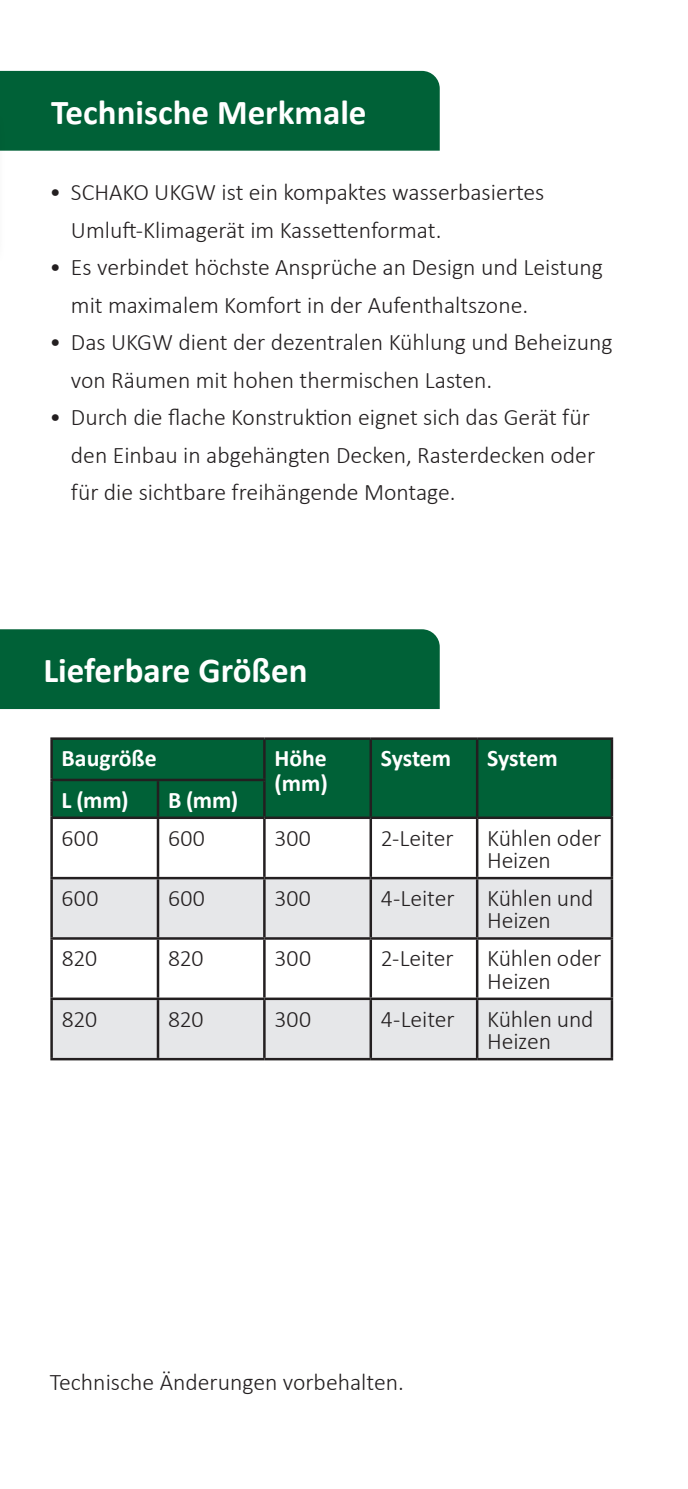
<style>
.page{position:relative;width:688px;height:1489px;background:#fff}
.page>*{position:absolute;margin:0;border:0;box-sizing:border-box;transform-origin:0 0}
.t1{font:700 35px "Calibri";color:#fff}
.t2{font:300 23.75px/37.5px "Calibri";color:#231f20}
.t3{font:700 23.75px/24.8px "Calibri";color:#fff}
</style>
<div class="page">
<div style="left:0;top:71px;width:439px;height:80px;background:#006137"></div>
<div style="left:0;top:629px;width:439px;height:80px;background:#006137"></div>
<div style="left:53px;top:740px;width:557px;height:76px;background:#006137"></div>
<div style="left:53px;top:781px;width:210px;height:35px;background:#006137"></div>
<svg style="left:53px;top:879px;width:557px;height:178px;fill:#e6e7e9"></svg>
<hr style="left:50px;top:737px;width:108px;height:3px;background:#231f20">
<hr style="left:50px;top:740px;width:3px;height:38px;background:#231f20">
<hr style="left:158px;top:737px;width:106px;height:3px;background:#231f20">
<hr style="left:264px;top:737px;width:106px;height:3px;background:#231f20">
<hr style="left:263px;top:740px;width:2px;height:38px;background:#231f20">
<hr style="left:370px;top:737px;width:107px;height:3px;background:#231f20">
<hr style="left:369px;top:740px;width:3px;height:40px;background:#231f20">
<hr style="left:477px;top:737px;width:136px;height:3px;background:#231f20">
<hr style="left:476px;top:740px;width:2px;height:40px;background:#231f20">
<hr style="left:610px;top:740px;width:3px;height:40px;background:#231f20">
<hr style="left:50px;top:778px;width:108px;height:3px;background:#231f20">
<hr style="left:50px;top:781px;width:3px;height:35px;background:#231f20">
<hr style="left:158px;top:778px;width:107px;height:3px;background:#231f20">
<hr style="left:157px;top:781px;width:2px;height:35px;background:#231f20">
<hr style="left:263px;top:781px;width:2px;height:35px;background:#231f20">
<hr style="left:369px;top:780px;width:3px;height:36px;background:#231f20">
<hr style="left:476px;top:780px;width:2px;height:36px;background:#231f20">
<hr style="left:610px;top:780px;width:3px;height:36px;background:#231f20">
<hr style="left:50px;top:816px;width:108px;height:3px;background:#231f20">
<hr style="left:50px;top:819px;width:3px;height:57px;background:#231f20">
<hr style="left:158px;top:816px;width:106px;height:3px;background:#231f20">
<hr style="left:157px;top:819px;width:2px;height:57px;background:#231f20">
<hr style="left:264px;top:816px;width:106px;height:3px;background:#231f20">
<hr style="left:263px;top:819px;width:2px;height:57px;background:#231f20">
<hr style="left:370px;top:816px;width:107px;height:3px;background:#231f20">
<hr style="left:369px;top:819px;width:3px;height:57px;background:#231f20">
<hr style="left:477px;top:816px;width:136px;height:3px;background:#231f20">
<hr style="left:476px;top:819px;width:2px;height:57px;background:#231f20">
<hr style="left:610px;top:819px;width:3px;height:57px;background:#231f20">
<hr style="left:50px;top:876px;width:108px;height:3px;background:#231f20">
<hr style="left:50px;top:879px;width:3px;height:58px;background:#231f20">
<hr style="left:158px;top:876px;width:106px;height:3px;background:#231f20">
<hr style="left:157px;top:879px;width:2px;height:58px;background:#231f20">
<hr style="left:264px;top:876px;width:106px;height:3px;background:#231f20">
<hr style="left:263px;top:879px;width:2px;height:58px;background:#231f20">
<hr style="left:370px;top:876px;width:107px;height:3px;background:#231f20">
<hr style="left:369px;top:879px;width:3px;height:58px;background:#231f20">
<hr style="left:477px;top:876px;width:136px;height:3px;background:#231f20">
<hr style="left:476px;top:879px;width:2px;height:58px;background:#231f20">
<hr style="left:610px;top:879px;width:3px;height:58px;background:#231f20">
<hr style="left:50px;top:937px;width:108px;height:2px;background:#231f20">
<hr style="left:50px;top:939px;width:3px;height:58px;background:#231f20">
<hr style="left:158px;top:937px;width:106px;height:2px;background:#231f20">
<hr style="left:157px;top:939px;width:2px;height:58px;background:#231f20">
<hr style="left:264px;top:937px;width:106px;height:2px;background:#231f20">
<hr style="left:263px;top:939px;width:2px;height:58px;background:#231f20">
<hr style="left:370px;top:937px;width:107px;height:2px;background:#231f20">
<hr style="left:369px;top:939px;width:3px;height:58px;background:#231f20">
<hr style="left:477px;top:937px;width:136px;height:2px;background:#231f20">
<hr style="left:476px;top:939px;width:2px;height:58px;background:#231f20">
<hr style="left:610px;top:939px;width:3px;height:58px;background:#231f20">
<hr style="left:50px;top:997px;width:108px;height:3px;background:#231f20">
<hr style="left:50px;top:1000px;width:3px;height:57px;background:#231f20">
<hr style="left:158px;top:997px;width:106px;height:3px;background:#231f20">
<hr style="left:157px;top:1000px;width:2px;height:57px;background:#231f20">
<hr style="left:264px;top:997px;width:106px;height:3px;background:#231f20">
<hr style="left:263px;top:1000px;width:2px;height:57px;background:#231f20">
<hr style="left:370px;top:997px;width:107px;height:3px;background:#231f20">
<hr style="left:369px;top:1000px;width:3px;height:57px;background:#231f20">
<hr style="left:477px;top:997px;width:136px;height:3px;background:#231f20">
<hr style="left:476px;top:1000px;width:2px;height:57px;background:#231f20">
<hr style="left:610px;top:1000px;width:3px;height:57px;background:#231f20">
<hr style="left:50px;top:1057px;width:108px;height:3px;background:#231f20">
<hr style="left:158px;top:1057px;width:106px;height:3px;background:#231f20">
<hr style="left:264px;top:1057px;width:106px;height:3px;background:#231f20">
<hr style="left:370px;top:1057px;width:107px;height:3px;background:#231f20">
<hr style="left:477px;top:1057px;width:136px;height:3px;background:#231f20">
<div style="left:0;top:108px;width:6px;height:161px;background:#231f20;opacity:.17"></div>
<h1 class="t1" style="left:51px;top:87px;width:317px">Technische Merkmale</h1>
<p class="t2" style="left:71px;top:173px;width:475px;text-indent:-21px">• SCHAKO UKGW ist ein kompaktes wasserbasiertes<br>Umluft-Klimagerät im Kassettenformat.</p>
<p class="t2" style="left:71px;top:248px;width:533px;text-indent:-21px">• Es verbindet höchste Ansprüche an Design und Leistung mit maximalem Komfort in der Aufenthaltszone.</p>
<p class="t2" style="left:71px;top:323px;width:543px;text-indent:-21px">• Das UKGW dient der dezentralen Kühlung und Beheizung von Räumen mit hohen thermischen Lasten.</p>
<p class="t2" style="left:71px;top:398px;width:525px;text-indent:-21px">• Durch die flache Konstruktion eignet sich das Gerät für den Einbau in abgehängten Decken, Rasterdecken oder für die sichtbare freihängende Montage.</p>
<h1 class="t1" style="left:43px;top:646px;width:265px">Lieferbare Größen</h1>
<p class="t3" style="left:62px;top:746px;width:97px">Baugröße</p>
<p class="t3" style="left:274px;top:746px;width:55px">Höhe (mm)</p>
<p class="t3" style="left:380px;top:746px;width:72px">System</p>
<p class="t3" style="left:487px;top:746px;width:72px">System</p>
<p class="t3" style="left:62px;top:787px;width:68px">L (mm)</p>
<p class="t3" style="left:168px;top:787px;width:72px">B (mm)</p>
<p class="t2" style="left:62px;top:818px;width:38px">600</p>
<p class="t2" style="left:168px;top:818px;width:38px">600</p>
<p class="t2" style="left:274px;top:818px;width:38px">300</p>
<p class="t2" style="left:381px;top:818px;width:74px">2-Leiter</p>
<p class="t2" style="left:487px;top:826px;width:115px;line-height:22.5px">Kühlen oder<br>Heizen</p>
<p class="t2" style="left:62px;top:879px;width:38px">600</p>
<p class="t2" style="left:168px;top:879px;width:38px">600</p>
<p class="t2" style="left:274px;top:879px;width:38px">300</p>
<p class="t2" style="left:381px;top:879px;width:75px">4-Leiter</p>
<p class="t2" style="left:487px;top:886px;width:108px;line-height:22.5px">Kühlen und<br>Heizen</p>
<p class="t2" style="left:62px;top:939px;width:37px">820</p>
<p class="t2" style="left:168px;top:939px;width:37px">820</p>
<p class="t2" style="left:274px;top:939px;width:38px">300</p>
<p class="t2" style="left:381px;top:939px;width:74px">2-Leiter</p>
<p class="t2" style="left:487px;top:946px;width:115px;line-height:22.5px">Kühlen oder<br>Heizen</p>
<p class="t2" style="left:62px;top:999px;width:37px">820</p>
<p class="t2" style="left:168px;top:999px;width:37px">820</p>
<p class="t2" style="left:274px;top:999px;width:38px">300</p>
<p class="t2" style="left:381px;top:999px;width:75px">4-Leiter</p>
<p class="t2" style="left:487px;top:1007px;width:108px;line-height:22.5px">Kühlen und<br>Heizen</p>
<p class="t2" style="left:50px;top:1362px;width:355px">Technische Änderungen vorbehalten.</p>
</div>
